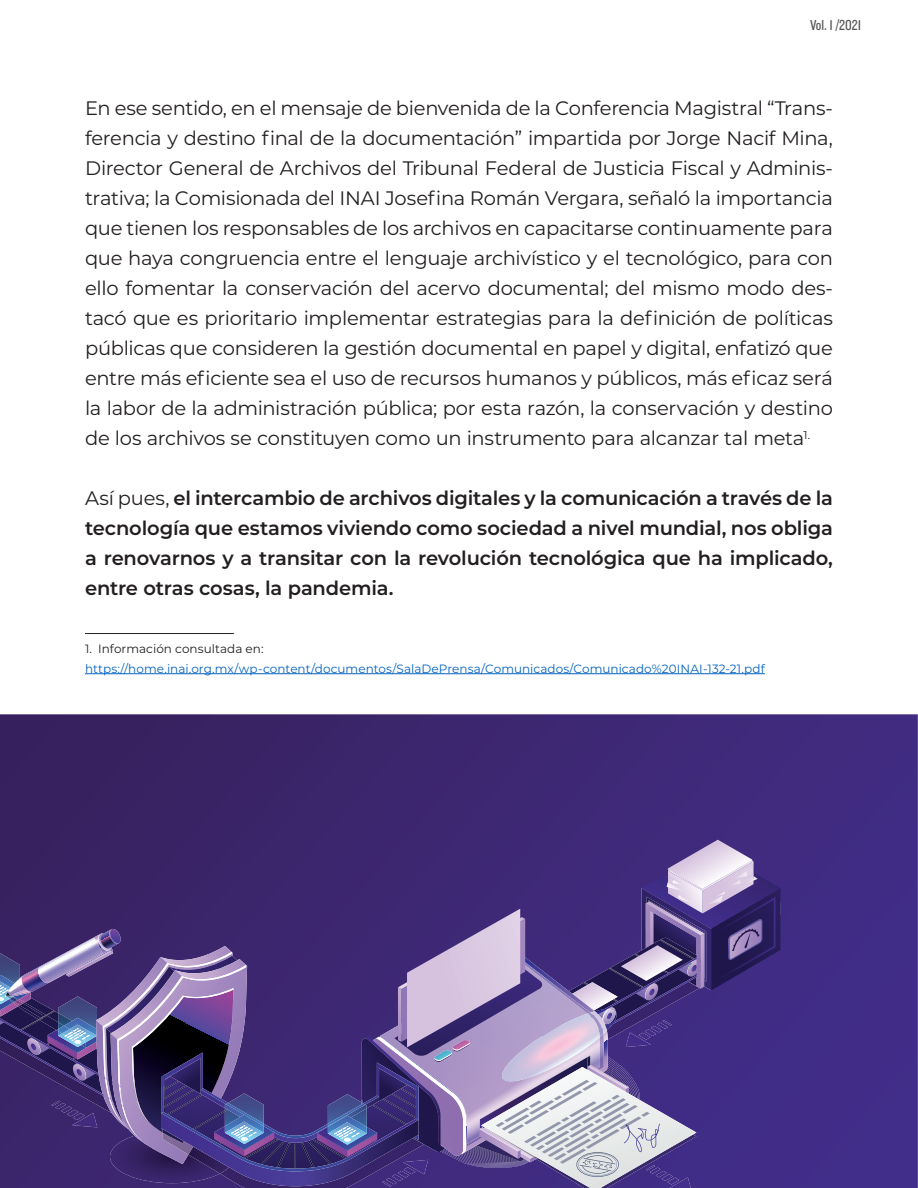
<style>
.page{position:relative;width:918px;height:1188px;background:#fff}
.page>*{position:absolute;margin:0;border:0;box-sizing:border-box;transform-origin:0 0}
.Texto_-_sin_sangria{font:19.5px/30px "Montserrat";letter-spacing:-.015em;color:#231f20;text-align:justify}
.Texto_-_sin_sangria-2{font:600 19.5px/30px "Montserrat";letter-spacing:-.01em;color:#231f20;text-align:justify}
.t1{font:15px "Knockout HTF29 Junior Liteweight";color:#57585a}
.NOTA_AL_PIE_texto{font:12px "Montserrat";letter-spacing:.005em;color:#0563c1}
.NOTA_AL_PIE_texto-2{font:12px "Montserrat";letter-spacing:.005em;color:#231f20}
.s1{font-weight:400}
</style>
<div class="page">
<hr style="left:85px;top:633px;width:149px;height:1px;background:#231f20">
<hr style="left:85px;top:673px;width:680px;height:1px;background:#0563c1">
<svg style="left:0;top:714px;width:918px;height:474px;background:#3d2876"></svg>
<svg style="left:0;top:840px;width:781px;height:348px;background:#5b4a89"></svg>
<p class="t1" style="left:810px;top:17px;width:53px">Vol. 1 /2021</p>
<p class="Texto_-_sin_sangria" style="left:85px;top:92px;width:750px">En ese sentido, en el mensaje de bienvenida de la Conferencia Magistral “Trans&shy;ferencia y destino final de la documentación” impartida por Jorge Nacif Mina, Director General de Archivos del Tribunal Federal de Justicia Fiscal y Adminis&shy;trativa; la Comisionada del INAI Josefina Román Vergara, señaló la importancia que tienen los responsables de los archivos en capacitarse continuamente para que haya congruencia entre el lenguaje archivístico y el tecnológico, para con ello fomentar la conservación del acervo documental; del mismo modo des&shy;tacó que es prioritario implementar estrategias para la definición de políticas públicas que consideren la gestión documental en papel y digital, enfatizó que entre más eficiente sea el uso de recursos humanos y públicos, más eficaz será la labor de la administración pública; por esta razón, la conservación y destino de los archivos se constituyen como un instrumento para alcanzar tal meta<sup>1.</sup></p>
<p class="Texto_-_sin_sangria-2" style="left:85px;top:482px;width:749px"><span class="s1">Así pues,</span> el intercambio de archivos digitales y la comunicación a través de la tecnología que estamos viviendo como sociedad a nivel mundial, nos obliga a renovarnos y a transitar con la revolución tecnológica que ha implicado, entre otras cosas, la pandemia.</p>
<p class="NOTA_AL_PIE_texto-2" style="left:85px;top:641px;width:180px">1. Información consultada en:</p>
<p class="NOTA_AL_PIE_texto" style="left:85px;top:660px;width:681px">https://home.inai.org.mx/wp-content/documentos/SalaDePrensa/Comunicados/Comunicado%20INAI-132-21.pdf</p>
</div>
